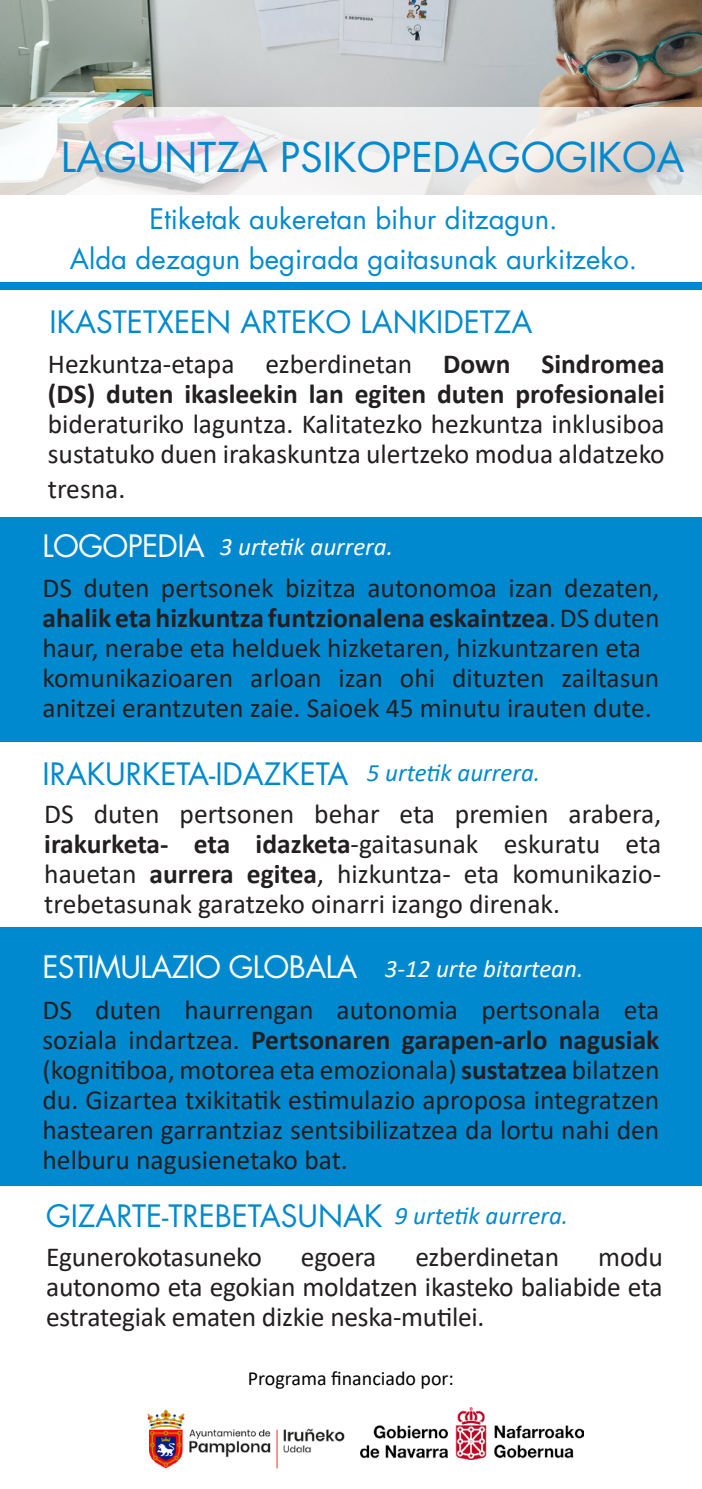
<style>
.page{position:relative;width:702px;height:1489px;background:#fff}
.page>*{position:absolute;margin:0;border:0;box-sizing:border-box;transform-origin:0 0}
.t1{font:40px "Futura Std";color:#0089cf}
.t2{font:30px "Futura Std";color:#0089cf}
.t3{font:30px "Futura Std";letter-spacing:-.02em;color:#fff}
.t4{font:27.5px/30px "Calibri";color:#231f20;text-align:justify}
.t5{font:27.5px "Futura Std";color:#0089cf}
.t6{font:italic 25px "Calibri";color:#fff}
.t7{font:italic 25px "Calibri";color:#0089cf}
.t8{font:20px "Calibri";color:#000001}
.s1{font-weight:700}
</style>
<div class="page">
<div style="left:0;top:517px;width:702px;height:225px;background:#0089cf"></div>
<div style="left:0;top:282px;width:702px;height:7px;background:#0089cf"></div>
<div style="left:0;top:927px;width:702px;height:258px;background:#0089cf"></div>
<img style="left:0;top:0;width:702px;height:195px">
<svg style="left:1px;top:107px;width:701px;height:88px"></svg>
<img style="left:360px;top:1407px;width:223px;height:52px">
<img style="left:147px;top:1409px;width:198px;height:60px">
<p class="t1" style="left:61px;top:132px;width:625px">LAGUNTZA PSIKOPEDAGOGIKOA</p>
<p class="t5" style="left:150px;top:201px;width:409px">Etiketak aukeretan bihur ditzagun.</p>
<p class="t5" style="left:70px;top:241px;width:569px">Alda dezagun begirada gaitasunak aurkitzeko.</p>
<p class="t2" style="left:50px;top:303px;width:484px">IKASTETXEEN ARTEKO LANKIDETZA</p>
<p class="t4" style="left:48px;top:348px;width:618px">Hezkuntza-etapa ezberdinetan <span class="s1">Down Sindromea (DS) duten ikasleekin lan egiten duten profesionalei </span>bideraturiko laguntza. Kalitatezko hezkuntza inklusiboa sustatuko duen irakaskuntza ulertzeko modua aldatzeko</p>
<p class="t4" style="left:48px;top:473px;width:79px">tresna.</p>
<p class="t3" style="left:42px;top:526px;width:164px">LOGOPEDIA</p>
<p class="t6" style="left:220px;top:529px;width:175px">3 urtetik aurrera.</p>
<p class="t4" style="left:43px;top:572px;width:618px">DS duten pertsonek bizitza autonomoa izan dezaten, <span class="s1">ahalik eta hizkuntza funtzionalena eskaintzea</span>. DS duten haur, nerabe eta helduek hizketaren, hizkuntzaren eta</p>
<p class="t4" style="left:43px;top:662px;width:618px">komunikazioaren arloan izan ohi dituzten zailtasun anitzei erantzuten zaie. Saioek 45 minutu irauten dute.</p>
<p class="t2" style="left:42px;top:754px;width:307px">IRAKURKETA-IDAZKETA</p>
<p class="t7" style="left:367px;top:755px;width:175px">5 urtetik aurrera.</p>
<p class="t4" style="left:44px;top:798px;width:618px">DS duten pertsonen behar eta premien arabera, <span class="s1">irakurketa- eta idazketa</span>-gaitasunak eskuratu eta hauetan <span class="s1">aurrera egitea</span>, hizkuntza- eta komunikazio&shy;trebetasunak garatzeko oinarri izango direnak.</p>
<p class="t3" style="left:42px;top:947px;width:316px">ESTIMULAZIO GLOBALA</p>
<p class="t6" style="left:384px;top:951px;width:200px">3-12 urte bitartean.</p>
<p class="t4" style="left:43px;top:993px;width:618px">DS duten haurrengan autonomia pertsonala eta soziala indartzea. <span class="s1">Pertsonaren garapen-arlo nagusiak </span>(kognitiboa, motorea eta emozionala) <span class="s1">sustatzea</span> bilatzen du. Gizartea txikitatik estimulazio aproposa integratzen hastearen garrantziaz sentsibilizatzea da lortu nahi den helburu nagusienetako bat.</p>
<p class="t2" style="left:46px;top:1196px;width:338px">GIZARTE-TREBETASUNAK</p>
<p class="t7" style="left:395px;top:1197px;width:175px">9 urtetik aurrera.</p>
<p class="t4" style="left:46px;top:1240px;width:217px">Egunerokotasuneko</p>
<p class="t4" style="left:301px;top:1240px;width:77px">egoera</p>
<p class="t4" style="left:415px;top:1240px;width:145px">ezberdinetan</p>
<p class="t4" style="left:46px;top:1240px;width:618px;text-indent:552px">modu autonomo eta egokian moldatzen ikasteko baliabide eta estrategiak ematen dizkie neska-mutilei.</p>
<p class="t8" style="left:248px;top:1364px;width:207px">Programa financiado por:</p>
</div>
